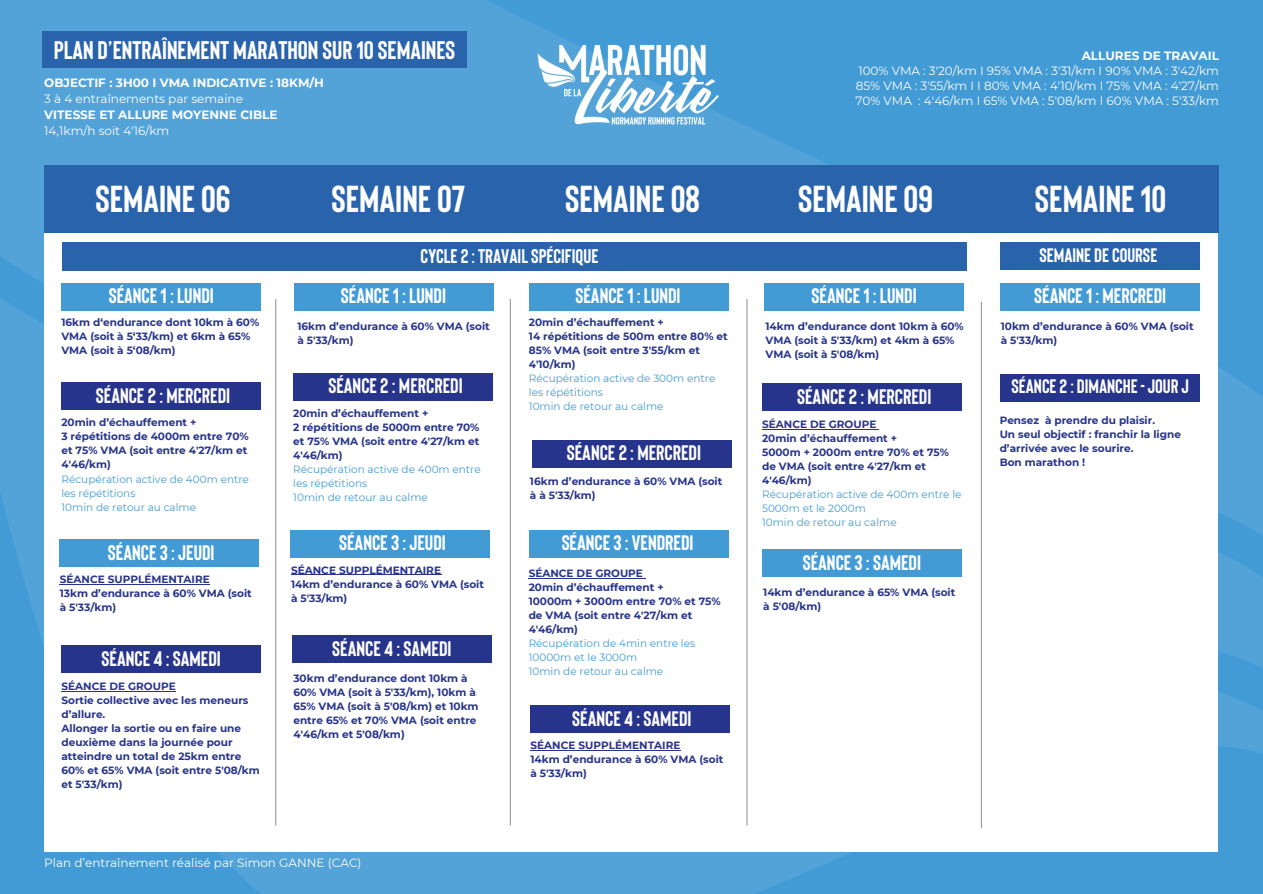
<style>
.page{position:relative;width:1263px;height:894px;background:#fff}
.page>*{position:absolute;margin:0;border:0;box-sizing:border-box;transform-origin:0 0}
.t1{font:700 37.5px "Bison";color:#fff}
.t2{font:700 25.5px "Bison";color:#fff}
.t3{font:700 21px "Bison";color:#fff}
.t4{font:700 19.8px "Bison";color:#fff}
.t5{font:700 19.5px "Bison";color:#fff}
.t6{font:12px/15px "Montserrat";color:#fff;text-align:justify}
.t7{font:700 12px "Montserrat";color:#fff}
.t8{font:700 10.5px/14px "Montserrat";color:#27348b}
.t9{font:10.5px/14px "Montserrat";color:#439bd6}
</style>
<div class="page">
<img style="left:0;top:0;width:1263px;height:893px">
<img style="left:487px;top:0;width:288px;height:165px">
<div style="left:42px;top:31px;width:425px;height:37px;background:#2963ab"></div>
<div style="left:44px;top:232px;width:1174px;height:619px;background:#fff"></div>
<div style="left:44px;top:165px;width:1175px;height:67px;background:#2963ab"></div>
<hr style="left:275px;top:299px;width:1px;height:526px;background:#999">
<div style="left:294px;top:282px;width:199px;height:28px;background:#439bd6"></div>
<div style="left:292px;top:635px;width:200px;height:27px;background:#27348b"></div>
<div style="left:529px;top:282px;width:199px;height:28px;background:#439bd6"></div>
<div style="left:529px;top:529px;width:199px;height:28px;background:#439bd6"></div>
<div style="left:764px;top:282px;width:200px;height:28px;background:#439bd6"></div>
<div style="left:61px;top:282px;width:200px;height:28px;background:#439bd6"></div>
<div style="left:61px;top:645px;width:200px;height:28px;background:#27348b"></div>
<div style="left:1000px;top:282px;width:199px;height:28px;background:#439bd6"></div>
<div style="left:1000px;top:374px;width:199px;height:28px;background:#27348b"></div>
<hr style="left:61px;top:690px;width:115px;height:1px;background:#27348b">
<hr style="left:510px;top:299px;width:1px;height:526px;background:#999">
<hr style="left:746px;top:299px;width:2px;height:526px;background:#999">
<hr style="left:981px;top:302px;width:1px;height:526px;background:#999">
<div style="left:61px;top:382px;width:200px;height:28px;background:#27348b"></div>
<div style="left:293px;top:372px;width:200px;height:28px;background:#27348b"></div>
<div style="left:532px;top:439px;width:199px;height:28px;background:#27348b"></div>
<div style="left:762px;top:383px;width:200px;height:28px;background:#27348b"></div>
<div style="left:1000px;top:242px;width:199px;height:28px;background:#2963ab"></div>
<div style="left:63px;top:242px;width:904px;height:28px;background:#2963ab"></div>
<div style="left:762px;top:549px;width:200px;height:28px;background:#439bd6"></div>
<hr style="left:529px;top:577px;width:114px;height:1px;background:#27348b">
<hr style="left:762px;top:429px;width:114px;height:1px;background:#27348b">
<div style="left:59px;top:539px;width:200px;height:27px;background:#439bd6"></div>
<hr style="left:60px;top:583px;width:150px;height:1px;background:#27348b">
<div style="left:290px;top:529px;width:200px;height:28px;background:#439bd6"></div>
<hr style="left:291px;top:574px;width:150px;height:1px;background:#27348b">
<div style="left:530px;top:705px;width:199px;height:28px;background:#27348b"></div>
<hr style="left:530px;top:750px;width:150px;height:1px;background:#27348b">
<h2 class="t2" style="left:54px;top:33px;width:403px">PLAN D’ENTRAÎNEMENT MARATHON SUR10SEMAINES</h2>
<p class="t7" style="left:44px;top:75px;width:281px">OBJECTIF : 3H00 I VMA INDICATIVE : 18KM/H</p>
<p class="t6" style="left:44px;top:91px;width:200px">3 à 4 entraînements par semaine</p>
<p class="t7" style="left:44px;top:107px;width:235px">VITESSE ET ALLURE MOYENNE CIBLE</p>
<p class="t6" style="left:44px;top:123px;width:126px">14,1km/h soit 4'16/km</p>
<p class="t7" style="left:1082px;top:48px;width:139px">ALLURES DE TRAVAIL</p>
<p class="t6" style="left:855px;top:63px;width:365px">100% VMA : 3'20/km I 95% VMA : 3'31/km I 90% VMA : 3'42/km 85% VMA : 3'55/km I I 80% VMA : 4'10/km I 75% VMA : 4'27/km 70% VMA : 4'46/km I 65% VMA : 5'08/km I 60% VMA : 5'33/km</p>
<h1 class="t1" style="left:96px;top:174px;width:136px">SEMAINE06</h1>
<h1 class="t1" style="left:332px;top:174px;width:135px">SEMAINE07</h1>
<h1 class="t1" style="left:565px;top:174px;width:136px">SEMAINE08</h1>
<h1 class="t1" style="left:798px;top:174px;width:136px">SEMAINE09</h1>
<h1 class="t1" style="left:1035px;top:174px;width:133px">SEMAINE10</h1>
<h3 class="t4" style="left:421px;top:243px;width:179px">CYCLE2: TRAVAILSPÉCIFIQUE</h3>
<h3 class="t5" style="left:1039px;top:243px;width:119px">SEMAINE DECOURSE</h3>
<h3 class="t3" style="left:109px;top:282px;width:107px">SÉANCE1 : LUNDI</h3>
<h3 class="t3" style="left:812px;top:282px;width:107px">SÉANCE1 : LUNDI</h3>
<h3 class="t3" style="left:341px;top:282px;width:107px">SÉANCE1 : LUNDI</h3>
<h3 class="t3" style="left:575px;top:282px;width:107px">SÉANCE1 : LUNDI</h3>
<h3 class="t3" style="left:1034px;top:282px;width:134px">SÉANCE1 : MERCREDI</h3>
<p class="t8" style="left:61px;top:315px;width:199px">16km d‘endurance dont 10km à 60%<br>VMA (soit à 5‘33/km) et 6km à 65%<br>VMA (soit à 5‘08/km)</p>
<h3 class="t3" style="left:96px;top:381px;width:136px">SÉANCE2: MERCREDI</h3>
<p class="t8" style="left:61px;top:415px;width:189px">20min d’échauffement +<br>3 répétitions de 4000m entre 70% et 75% VMA (soit entre 4'27/km et<br>4'46/km)</p>
<p class="t9" style="left:61px;top:471px;width:189px">Récupération active de 400m entre les répétitions<br>10min de retour au calme</p>
<h3 class="t3" style="left:108px;top:538px;width:108px">SÉANCE3: JEUDI</h3>
<p class="t8" style="left:60px;top:572px;width:193px">SÉANCE SUPPLÉMENTAIRE<br>13km d’endurance à 60% VMA (soit à 5'33/km)</p>
<h3 class="t3" style="left:102px;top:644px;width:121px">SÉANCE 4 : SAMEDI</h3>
<p class="t8" style="left:61px;top:678px;width:200px">SÉANCE DE GROUPE<br>Sortie collective avec les meneurs d’allure.<br>Allonger la sortie ou en faire une deuxième dans la journée pour atteindre un total de 25km entre<br>60% et 65% VMA (soit entre 5'08/km et 5'33/km)</p>
<p class="t8" style="left:297px;top:319px;width:194px">16km d’endurance à 60% VMA (soit à 5'33/km)</p>
<h3 class="t3" style="left:328px;top:372px;width:136px">SÉANCE2: MERCREDI</h3>
<p class="t8" style="left:293px;top:406px;width:188px">20min d’échauffement +<br>2 répétitions de 5000m entre 70% et 75% VMA (soit entre 4'27/km et<br>4'46/km)</p>
<p class="t9" style="left:293px;top:462px;width:189px">Récupération active de 400m entre les répétitions<br>10min de retour au calme</p>
<h3 class="t3" style="left:339px;top:529px;width:108px">SÉANCE3: JEUDI</h3>
<p class="t8" style="left:291px;top:562px;width:194px">SÉANCE SUPPLÉMENTAIRE<br>14km d’endurance à 60% VMA (soit à 5'33/km)</p>
<h3 class="t3" style="left:332px;top:634px;width:121px">SÉANCE 4 : SAMEDI</h3>
<p class="t8" style="left:293px;top:670px;width:187px">30km d’endurance dont 10km à<br>60% VMA (soit à 5'33/km), 10km à<br>65% VMA (soit à 5'08/km) et 10km entre 65% et 70% VMA (soit entre<br>4'46/km et 5'08/km)</p>
<p class="t6" style="left:44px;top:855px;width:319px">Plan d’entraînement réalisé par Simon GANNE (CAC)</p>
<p class="t8" style="left:529px;top:315px;width:200px">20min d’échauffement +<br>14 répétitions de 500m entre 80% et<br>85% VMA (soit entre 3'55/km et<br>4'10/km)</p>
<p class="t9" style="left:529px;top:371px;width:188px">Récupération active de 300m entre les répétitions<br>10min de retour au calme</p>
<h3 class="t3" style="left:567px;top:439px;width:136px">SÉANCE2: MERCREDI</h3>
<p class="t8" style="left:530px;top:473px;width:194px">16km d’endurance à 60% VMA (soit à à 5'33/km)</p>
<h3 class="t3" style="left:562px;top:529px;width:133px">SÉANCE3: VENDREDI</h3>
<p class="t8" style="left:529px;top:566px;width:193px">SÉANCE DE GROUPE<br>20min d’échauffement +<br>10000m + 3000m entre 70% et 75% de VMA (soit entre 4'27/km et<br>4'46/km)</p>
<p class="t9" style="left:529px;top:636px;width:168px">Récupération de 4min entre les<br>10000m et le 3000m<br>10min de retour au calme</p>
<h3 class="t3" style="left:572px;top:704px;width:121px">SÉANCE 4 : SAMEDI</h3>
<p class="t8" style="left:530px;top:738px;width:194px">SÉANCE SUPPLÉMENTAIRE<br>14km d’endurance à 60% VMA (soit à 5'33/km)</p>
<p class="t8" style="left:765px;top:319px;width:200px">14km d’endurance dont 10km à 60%<br>VMA (soit à 5'33/km) et 4km à 65%<br>VMA (soit à 5'08/km)</p>
<p class="t8" style="left:1001px;top:319px;width:194px">10km d’endurance à 60% VMA (soit à 5'33/km)</p>
<h3 class="t3" style="left:797px;top:383px;width:136px">SÉANCE2: MERCREDI</h3>
<p class="t8" style="left:762px;top:417px;width:188px">SÉANCE DE GROUPE<br>20min d’échauffement +<br>5000m + 2000m entre 70% et 75% de VMA (soit entre 4'27/km et<br>4'46/km)</p>
<p class="t9" style="left:762px;top:487px;width:201px">Récupération active de 400m entre le<br>5000m et le 2000m<br>10min de retour au calme</p>
<h3 class="t3" style="left:803px;top:548px;width:120px">SÉANCE3: SAMEDI</h3>
<p class="t8" style="left:763px;top:585px;width:194px">14km d’endurance à 65% VMA (soit à 5'08/km)</p>
<h3 class="t5" style="left:1011px;top:373px;width:179px">SÉANCE2: DIMANCHE- JOURJ</h3>
<p class="t8" style="left:1000px;top:413px;width:183px">Pensez à prendre du plaisir.<br>Un seul objectif : franchir la ligne d’arrivée avec le sourire.<br>Bon marathon !</p>
</div>
